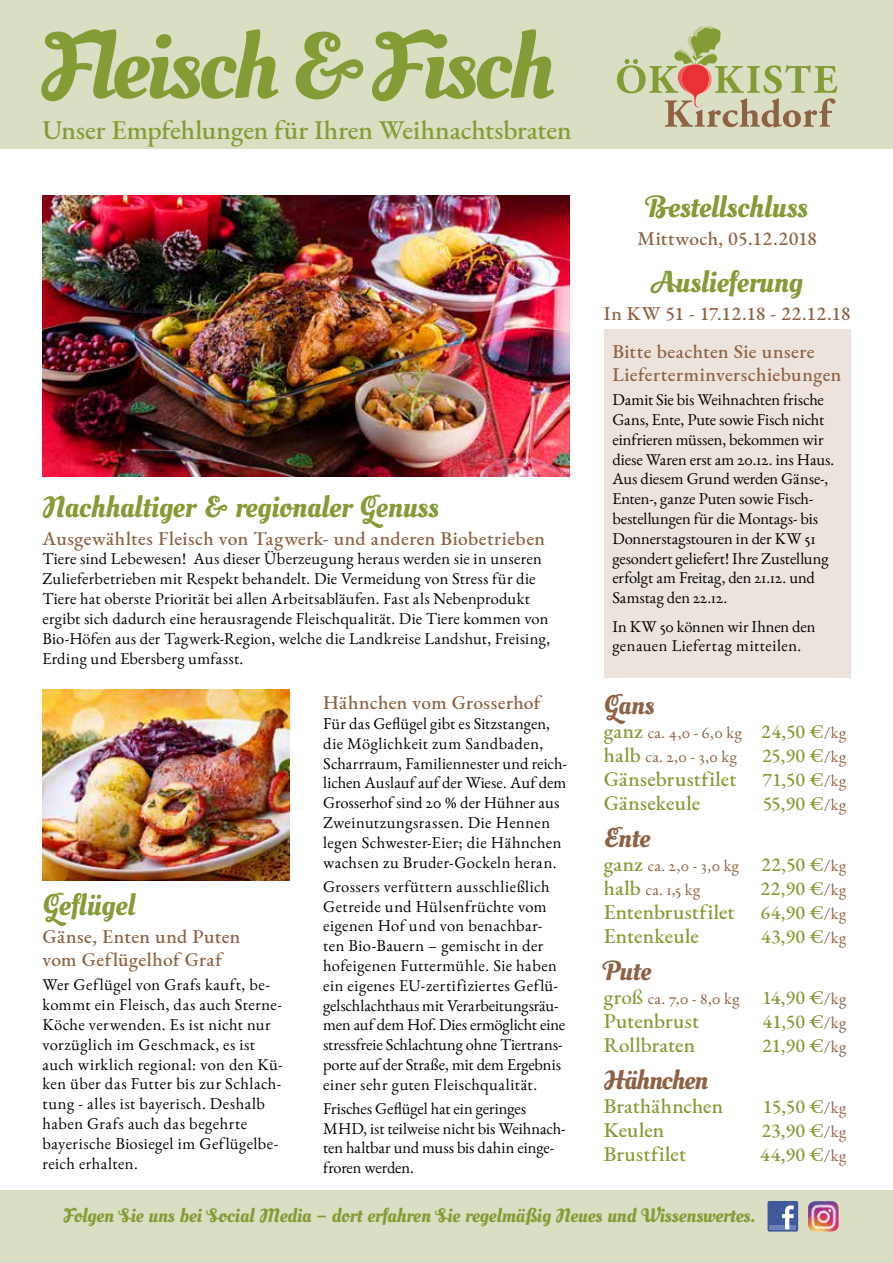
<style>
.page{position:relative;width:893px;height:1263px;background:#fff}
.page>*{position:absolute;margin:0;border:0;box-sizing:border-box;transform-origin:0 0}
.t1{font:93px "Oleo Script Swash Caps";letter-spacing:-.035em;color:#849c36}
.t2{font:30px "Oleo Script Swash Caps";letter-spacing:-.005em;color:#849c36}
.t3{font:500 27px "EB Garamond";letter-spacing:-.005em;color:#849c36}
.t4{font:27px "Oleo Script Swash Caps";letter-spacing:-.015em;color:#8e6245}
.t5{font:500 21px/24px "EB Garamond";letter-spacing:.005em;color:#849c36}
.t6{font:500 19.5px/23.4px "EB Garamond";letter-spacing:.02em;color:#8e6245}
.t7{font:500 19.5px "EB Garamond";letter-spacing:.01em;color:#849c36}
.t8{font:19.5px "Oleo Script Swash Caps";letter-spacing:-.005em;color:#849c36}
.t9{font:16.5px/19.8px "EB Garamond";letter-spacing:.015em;color:#000}
.t10{font:16.5px/19.8px "EB Garamond";letter-spacing:-.005em;color:#000}
.t11{font:16.5px/24px "EB Garamond";letter-spacing:.03em;color:#8e6245}
.s1{font-weight:500;font-size:21px;color:#849c36}
.s2{font-weight:500;font-size:19.5px;color:#849c36}
.s3{font-weight:400;font-size:16.5px;color:#8e6245}
.s4{font-size:19.5px}
</style>
<div class="page">
<div style="left:0;top:0;width:893px;height:149px;background:#dadec2"></div>
<svg style="left:617px;top:26px;width:220px;height:102px"></svg>
<div style="left:0;top:1191px;width:893px;height:72px;background:#dadec2"></div>
<div style="left:767px;top:1201px;width:31px;height:30px;background:#40589c;border-radius:2px"></div>
<hr style="left:770px;top:1225px;width:26px;height:4px;background:#6d83b8">
<svg style="left:782px;top:1205px;width:12px;height:24px"></svg>
<img style="left:808px;top:1201px;width:30px;height:30px">
<div style="left:604px;top:330px;width:246px;height:348px;background:#ece3dd"></div>
<img style="left:43px;top:196px;width:527px;height:281px">
<img style="left:43px;top:690px;width:246px;height:190px">
<h1 class="t1" style="left:43px;top:10px;width:513px">Fleisch &amp; Fisch</h1>
<h3 class="t3" style="left:43px;top:112px;width:531px">Unser Empfehlungen für Ihren Weihnachtsbraten</h3>
<h2 class="t2" style="left:43px;top:489px;width:398px">Nachhaltiger &amp; regionaler Genuss</h2>
<p class="t6" style="left:43px;top:526px;width:504px">Ausgewähltes Fleisch von Tagwerk- und anderen Biobetrieben</p>
<p class="t9" style="left:43px;top:549px;width:509px">Tiere sind Lebewesen! Aus dieser Überzeugung heraus werden sie in unseren Zulieferbetrieben mit Respekt behandelt. Die Vermeidung von Stress für die Tiere hat oberste Priorität bei allen Arbeitsabläufen. Fast als Nebenprodukt ergibt sich dadurch eine herausragende Fleischqualität. Die Tiere kommen von Bio-Höfen aus der Tagwerk-Region, welche die Landkreise Landshut, Freising, Erding und Ebersberg umfasst.</p>
<h2 class="t2" style="left:43px;top:887px;width:94px">Geflügel</h2>
<p class="t6" style="left:43px;top:925px;width:199px">Gänse, Enten und Puten vom Geflügelhof Graf</p>
<p class="t9" style="left:43px;top:975px;width:242px">Wer Geflügel von Grafs kauft, be&shy;kommt ein Fleisch, das auch Sterne-<br>Köche verwenden. Es ist nicht nur vorzüglich im Geschmack, es ist auch wirklich regional: von den Kü&shy;ken über das Futter bis zur Schlach&shy;tung - alles ist bayerisch. Deshalb haben Grafs auch das begehrte bayerische Biosiegel im Geflügelbe&shy;reich erhalten.</p>
<p class="t6" style="left:323px;top:691px;width:219px">Hähnchen vom Grosserhof</p>
<p class="t9" style="left:323px;top:713px;width:245px">Für das Geflügel gibt es Sitzstangen, die Möglichkeit zum Sandbaden, Scharrraum, Familiennester und reich&shy;lichen Auslauf auf der Wiese. Auf dem Grosserhof sind 20 % der Hühner aus Zweinutzungsrassen. Die Hennen legen Schwester-Eier; die Hähnchen wachsen zu Bruder-Gockeln heran.</p>
<p class="t9" style="left:323px;top:876px;width:244px">Grossers verfüttern ausschließlich Getreide und Hülsenfrüchte vom eigenen Hof und von benachbar&shy;ten Bio-Bauern – gemischt in der hofeigenen Futtermühle. Sie haben ein eigenes EU-zertifiziertes Geflü&shy;gelschlachthaus mit Verarbeitungsräu&shy;men auf dem Hof. Dies ermöglicht eine stressfreie Schlachtung ohne Tiertrans&shy;porte auf der Straße, mit dem Ergebnis einer sehr guten Fleischqualität.</p>
<p class="t10" style="left:323px;top:1098px;width:244px">Frisches Geflügel hat ein geringes<br>MHD, ist teilweise nicht bis Weihnach&shy;ten haltbar und muss bis dahin einge&shy;froren werden.</p>
<h2 class="t2" style="left:646px;top:189px;width:163px">Bestellschluss</h2>
<p class="t6" style="left:637px;top:227px;width:181px">Mittwoch, 05.12.2018</p>
<h2 class="t2" style="left:651px;top:264px;width:153px">Auslieferung</h2>
<p class="t6" style="left:604px;top:301px;width:248px">In KW 51 - 17.12.18 - 22.12.18</p>
<p class="t6" style="left:612px;top:339px;width:231px">Bitte beachten Sie unsere<br>Lieferterminverschiebungen</p>
<p class="t10" style="left:612px;top:389px;width:224px">Damit Sie bis Weihnachten frische<br>Gans, Ente, Pute sowie Fisch nicht einfrieren müssen, bekommen wir diese Waren erst am 20.12. ins Haus.<br>Aus diesem Grund werden Gänse-,<br>Enten-, ganze Puten sowie Fisch&shy;bestellungen für die Montags- bis<br>Donnerstagstouren in der KW 51 gesondert geliefert! Ihre Zustellung erfolgt am Freitag, den 21.12. und<br>Samstag den 22.12.</p>
<p class="t9" style="left:612px;top:616px;width:205px">In KW 50 können wir Ihnen den genauen Liefertag mitteilen.</p>
<h3 class="t4" style="left:604px;top:688px;width:52px">Gans</h3>
<p class="t11" style="left:604px;top:720px;width:244px"><span class="s1">ganz</span> ca. 4,0 - 6,0 kg <span class="s2">24,50 €</span>/kg <span class="s1">halb</span> ca. 2,0 - 3,0 kg</p>
<p class="t7" style="left:762px;top:742px;width:86px">25,90 €<span class="s3">/kg</span></p>
<p class="t5" style="left:604px;top:767px;width:244px">Gänsebrustfilet <span class="s4">71,50 €</span><span class="s3">/kg<br></span>Gänsekeule</p>
<p class="t7" style="left:763px;top:790px;width:85px">55,90 €<span class="s3">/kg</span></p>
<h3 class="t4" style="left:604px;top:821px;width:48px">Ente</h3>
<p class="t11" style="left:604px;top:853px;width:244px"><span class="s1">ganz</span> ca. 2,0 - 3,0 kg <span class="s2">22,50 €</span>/kg <span class="s1">halb</span> ca. 1,5 kg</p>
<p class="t7" style="left:761px;top:875px;width:87px">22,90 €<span class="s3">/kg</span></p>
<p class="t5" style="left:604px;top:900px;width:244px">Entenbrustfilet <span class="s4">64,90 €</span><span class="s3">/kg<br></span>Entenkeule</p>
<p class="t7" style="left:761px;top:923px;width:87px">43,90 €<span class="s3">/kg</span></p>
<h3 class="t4" style="left:604px;top:954px;width:49px">Pute</h3>
<p class="t11" style="left:604px;top:986px;width:244px"><span class="s1">groß</span> ca. 7,0 - 8,0 kg <span class="s2">14,90 €</span>/kg</p>
<p class="t5" style="left:604px;top:1009px;width:97px">Putenbrust</p>
<p class="t7" style="left:763px;top:1008px;width:85px">41,50 €<span class="s3">/kg</span></p>
<p class="t5" style="left:604px;top:1033px;width:93px">Rollbraten</p>
<p class="t7" style="left:762px;top:1032px;width:86px">21,90 €<span class="s3">/kg</span></p>
<h3 class="t4" style="left:604px;top:1063px;width:106px">Hähnchen</h3>
<p class="t5" style="left:604px;top:1094px;width:121px">Brathähnchen</p>
<p class="t7" style="left:763px;top:1093px;width:85px">15,50 €<span class="s3">/kg</span></p>
<p class="t5" style="left:604px;top:1118px;width:62px">Keulen</p>
<p class="t7" style="left:761px;top:1117px;width:86px">23,90 €<span class="s3">/kg</span></p>
<p class="t5" style="left:604px;top:1142px;width:84px">Brustfilet</p>
<p class="t7" style="left:760px;top:1141px;width:87px">44,90 €<span class="s3">/kg</span></p>
<p class="t8" style="left:64px;top:1204px;width:693px">Folgen Sie uns bei Social Media – dort erfahren Sie regelmäßig Neues und Wissenswertes.</p>
</div>
